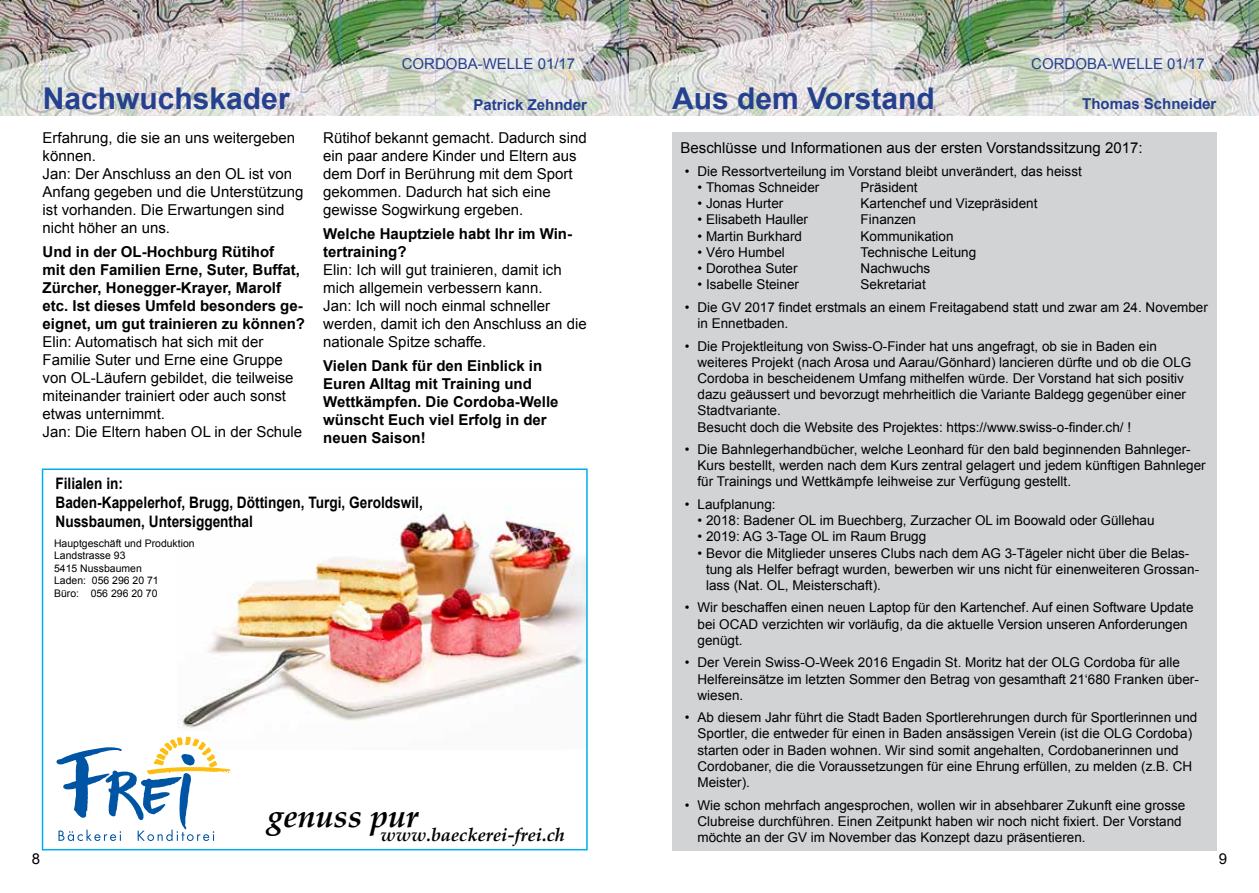
<style>
.page{position:relative;width:1259px;height:893px;background:#fff}
.page>*{position:absolute;margin:0;border:0;box-sizing:border-box;transform-origin:0 0}
.t1{font:italic 700 32.1px "Palatino Linotype";color:#000}
.t2{font:700 30px "Arial";color:#25408f}
.t3{font:italic 700 18.45px "Palatino Linotype";color:#000}
.t4{font:700 15.75px/18.9px "Arial";color:#000;scale:.86 1}
.t5{font:15px/18px "Arial";color:#000}
.t6{font:700 15px/18px "Arial";color:#000}
.t7{font:15px "Arial";color:#25408f}
.t8{font:700 15px "Arial";color:#25408f}
.t9{font:13.5px/16.2px "Arial";color:#000}
.t10{font:10.5px/12.6px "Arial";color:#000}
</style>
<div class="page">
<img style="left:0;top:0;width:1259px;height:116px">
<img style="left:177px;top:507px;width:408px;height:230px">
<svg style="left:56px;top:737px;width:175px;height:104px"></svg>
<div style="left:42px;top:468px;width:546px;height:382px;border:2px solid #00aeef"></div>
<div style="left:672px;top:132px;width:544px;height:718px;background:#d1d3d4"></div>
<p class="t7" style="left:402px;top:54px;width:175px">CORDOBA-WELLE 01/17</p>
<p class="t7" style="left:1031px;top:54px;width:175px">CORDOBA-WELLE 01/17</p>
<h2 class="t2" style="left:43px;top:79px;width:248px">Nachwuchskader</h2>
<p class="t8" style="left:473px;top:94px;width:115px">Patrick Zehnder</p>
<p class="t5" style="left:43px;top:129px;width:262px">Erfahrung, die sie an uns weitergeben können.<br>Jan: Der Anschluss an den OL ist von<br>Anfang gegeben und die Unterstützung ist vorhanden. Die Erwartungen sind nicht höher an uns.</p>
<p class="t6" style="left:43px;top:243px;width:264px">Und in der OL-Hochburg Rütihof<br>mit den Familien Erne, Suter, Buffat, Zürcher, Honegger-Krayer, Marolf etc. Ist dieses Umfeld besonders ge&shy;eignet, um gut trainieren zu können?</p>
<p class="t5" style="left:43px;top:333px;width:261px">Elin: Automatisch hat sich mit der Familie Suter und Erne eine Gruppe von OL-Läufern gebildet, die teilweise miteinander trainiert oder auch sonst etwas unternimmt.<br>Jan: Die Eltern haben OL in der Schule</p>
<p class="t5" style="left:323px;top:129px;width:265px">Rütihof bekannt gemacht. Dadurch sind ein paar andere Kinder und Eltern aus dem Dorf in Berührung mit dem Sport gekommen. Dadurch hat sich eine gewisse Sogwirkung ergeben.</p>
<p class="t6" style="left:323px;top:225px;width:250px">Welche Hauptziele habt Ihr im Win&shy;tertraining?</p>
<p class="t5" style="left:323px;top:261px;width:265px">Elin: Ich will gut trainieren, damit ich mich allgemein verbessern kann.<br>Jan: Ich will noch einmal schneller werden, damit ich den Anschluss an die nationale Spitze schaffe.</p>
<p class="t6" style="left:323px;top:357px;width:237px">Vielen Dank für den Einblick in<br>Euren Alltag mit Training und<br>Wettkämpfen. Die Cordoba-Welle wünscht Euch viel Erfolg in der neuen Saison!</p>
<p class="t4" style="left:55px;top:474px;width:428px">Filialen in:<br>Baden-Kappelerhof, Brugg, Döttingen, Turgi, Geroldswil,<br>Nussbaumen, Untersiggenthal</p>
<p class="t10" style="left:54px;top:537px;width:142px">Hauptgeschäft und Produktion<br>Landstrasse 93<br>5415 Nussbaumen<br>Laden: 056 296 20 71<br>Büro: 056 296 20 70</p>
<h1 class="t1" style="left:267px;top:793px;width:152px">genuss pur</h1>
<h3 class="t3" style="left:380px;top:821px;width:186px">www.baeckerei-frei.ch</h3>
<h2 class="t2" style="left:672px;top:78px;width:264px">Aus dem Vorstand</h2>
<p class="t8" style="left:1082px;top:94px;width:136px">Thomas Schneider</p>
<p class="t5" style="left:680px;top:139px;width:463px">Beschlüsse und Informationen aus der ersten Vorstandssitzung 2017:</p>
<p class="t9" style="left:685px;top:163px;width:398px">• Die Ressortverteilung im Vorstand bleibt unverändert, das heisst</p>
<p class="t9" style="left:697px;top:179px;width:123px">• Thomas Schneider</p>
<p class="t9" style="left:860px;top:179px;width:59px">Präsident</p>
<p class="t9" style="left:697px;top:196px;width:87px">• Jonas Hurter</p>
<p class="t9" style="left:860px;top:196px;width:178px">Kartenchef und Vizepräsident</p>
<p class="t9" style="left:697px;top:212px;width:112px">• Elisabeth Hauller</p>
<p class="t9" style="left:860px;top:212px;width:57px">Finanzen</p>
<p class="t9" style="left:697px;top:228px;width:106px">• Martin Burkhard</p>
<p class="t9" style="left:860px;top:228px;width:95px">Kommunikation</p>
<p class="t9" style="left:697px;top:244px;width:89px">• Véro Humbel</p>
<p class="t9" style="left:860px;top:244px;width:117px">Technische Leitung</p>
<p class="t9" style="left:697px;top:260px;width:102px">• Dorothea Suter</p>
<p class="t9" style="left:860px;top:260px;width:71px">Nachwuchs</p>
<p class="t9" style="left:697px;top:277px;width:103px">• Isabelle Steiner</p>
<p class="t9" style="left:860px;top:277px;width:67px">Sekretariat</p>
<p class="t9" style="left:697px;top:299px;width:512px;text-indent:-13px">• Die GV 2017 findet erstmals an einem Freitagabend statt und zwar am 24. November in Ennetbaden.</p>
<p class="t9" style="left:697px;top:338px;width:495px;text-indent:-13px">• Die Projektleitung von Swiss-O-Finder hat uns angefragt, ob sie in Baden ein weiteres Projekt (nach Arosa und Aarau/Gönhard) lancieren dürfte und ob die OLG Cordoba in bescheidenem Umfang mithelfen würde. Der Vorstand hat sich positiv dazu geäussert und bevorzugt mehrheitlich die Variante Baldegg gegenüber einer Stadtvariante.<br>Besucht doch die Website des Projektes: https://www.swiss-o-finder.ch/ !</p>
<p class="t9" style="left:697px;top:441px;width:509px;text-indent:-13px">• Die Bahnlegerhandbücher, welche Leonhard für den bald beginnenden Bahnleger-<br>Kurs bestellt, werden nach dem Kurs zentral gelagert und jedem künftigen Bahnleger für Trainings und Wettkämpfe leihweise zur Verfügung gestellt.</p>
<p class="t9" style="left:685px;top:496px;width:92px">• Laufplanung:</p>
<p class="t9" style="left:697px;top:512px;width:458px">• 2018: Badener OL im Buechberg, Zurzacher OL im Boowald oder Güllehau</p>
<p class="t9" style="left:697px;top:529px;width:230px">• 2019: AG 3-Tage OL im Raum Brugg</p>
<p class="t9" style="left:706px;top:545px;width:495px;text-indent:-9px">• Bevor die Mitglieder unseres Clubs nach dem AG 3-Tägeler nicht über die Belas&shy;tung als Helfer befragt wurden, bewerben wir uns nicht für einenweiteren Grossan&shy;lass (Nat. OL, Meisterschaft).</p>
<p class="t9" style="left:697px;top:600px;width:497px;text-indent:-13px">• Wir beschaffen einen neuen Laptop für den Kartenchef. Auf einen Software Update bei OCAD verzichten wir vorläufig, da die aktuelle Version unseren Anforderungen genügt.</p>
<p class="t9" style="left:697px;top:655px;width:503px;text-indent:-13px">• Der Verein Swiss-O-Week 2016 Engadin St. Moritz hat der OLG Cordoba für alle<br>Helfereinsätze im letzten Sommer den Betrag von gesamthaft 21‘680 Franken über&shy;wiesen.</p>
<p class="t9" style="left:697px;top:709px;width:501px;text-indent:-13px">• Ab diesem Jahr führt die Stadt Baden Sportlerehrungen durch für Sportlerinnen und Sportler, die entweder für einen in Baden ansässigen Verein (ist die OLG Cordoba) starten oder in Baden wohnen. Wir sind somit angehalten, Cordobanerinnen und Cordobaner, die die Voraussetzungen für eine Ehrung erfüllen, zu melden (z.B. CH Meister).</p>
<p class="t9" style="left:697px;top:797px;width:489px;text-indent:-13px">• Wie schon mehrfach angesprochen, wollen wir in absehbarer Zukunft eine grosse<br>Clubreise durchführen. Einen Zeitpunkt haben wir noch nicht fixiert. Der Vorstand möchte an der GV im November das Konzept dazu präsentieren.</p>
<p class="t5" style="left:32px;top:849px;width:10px">8</p>
<p class="t5" style="left:1219px;top:849px;width:10px">9</p>
</div>
